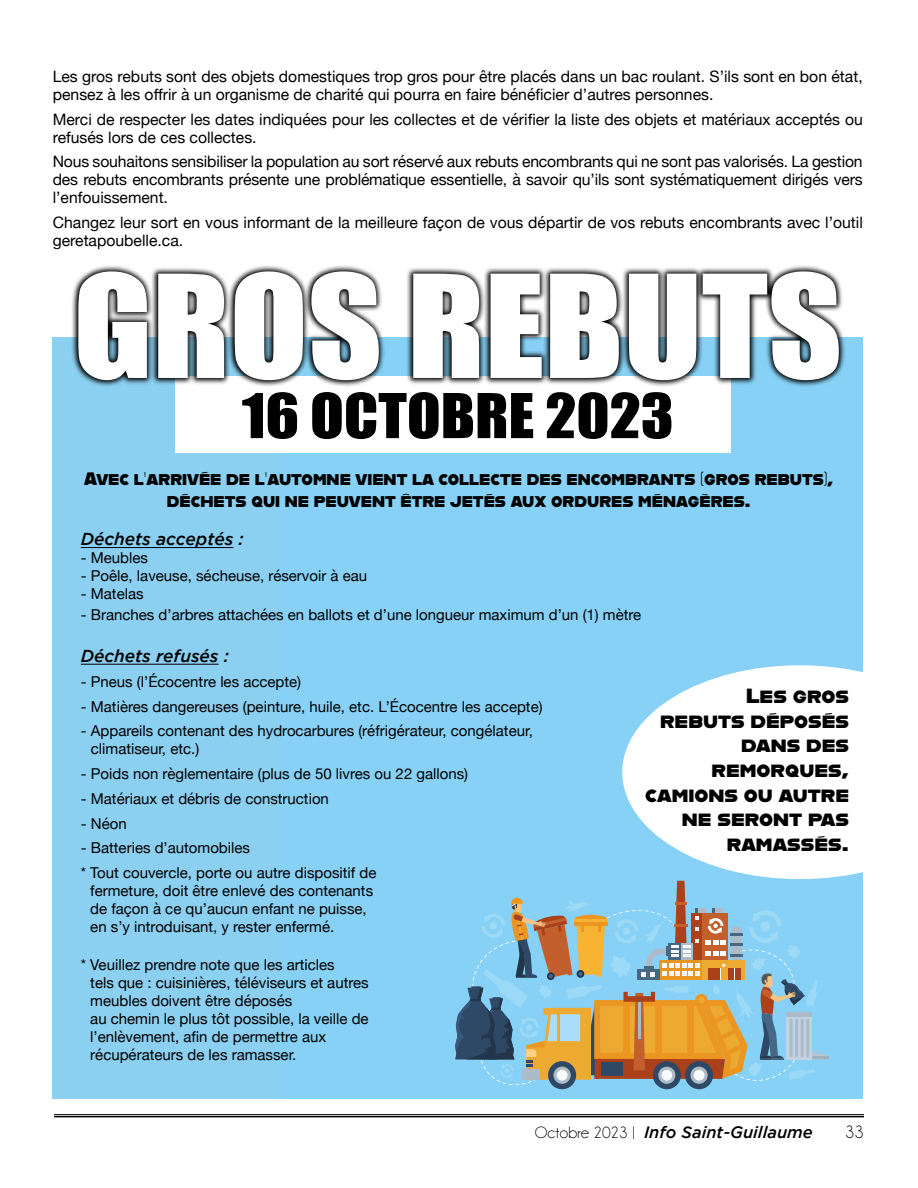
<style>
.page{position:relative;width:918px;height:1188px;background:#fff}
.page>*{position:absolute;margin:0;border:0;box-sizing:border-box;transform-origin:0 0}
.t1{font:132px "Impact";color:#fff;scale:1.09 1}
.t2{font:57.15px "Impact";color:#000;scale:1.09 1}
.t3{font:20.55px/24.6px "Alfarn";color:#000;text-align:right}
.t4{font:18px/21.6px "Alfarn";color:#000;text-align:center;scale:.93 1}
.t5{font:18px "Champagne&Limousines";color:#000}
.t6{font:italic 500 17.25px "Gotham";color:#000}
.t7{font:italic 500 16.5px "Gotham";color:#000}
.t8{font:15.75px/18px "Helvetica Neue";color:#000}
.t9{font:15px/18px "Helvetica Neue";color:#000}
.s1{font-family:"Champagne&Limousines";font-weight:400;font-style:normal}
</style>
<div class="page">
<hr style="left:54px;top:1114px;width:810px;height:1px;background:#000">
<hr style="left:54px;top:1116px;width:810px;height:1px;background:#000">
<div style="left:53px;top:337px;width:810px;height:761px;background:#8bcff1"></div>
<div style="left:278px;top:337px;width:585px;height:761px;background:#86d1f5"></div>
<svg style="left:455px;top:881px;width:374px;height:208px"></svg>
<div style="left:176px;top:376px;width:555px;height:77px;background:#fff"></div>
<svg style="left:72px;top:265px;width:773px;height:122px"></svg>
<hr style="left:81px;top:547px;width:152px;height:1px;background:#000">
<hr style="left:81px;top:664px;width:138px;height:1px;background:#000">
<svg style="left:622px;top:665px;width:241px;height:214px;fill:#fff"></svg>
<p class="t8" style="left:53px;top:68px;width:811px">Les gros rebuts sont des objets domestiques trop gros pour être placés dans un bac roulant. S’ils sont en bon état, pensez à les offrir à un organisme de charité qui pourra en faire bénéficier d’autres personnes.</p>
<p class="t8" style="left:53px;top:111px;width:812px">Merci de respecter les dates indiquées pour les collectes et de vérifier la liste des objets et matériaux acceptés ou refusés lors de ces collectes.</p>
<p class="t8" style="left:53px;top:154px;width:812px;text-align:justify">Nous souhaitons sensibiliser la population au sort réservé aux rebuts encombrants qui ne sont pas valorisés. La gestion des rebuts encombrants présente une problématique essentielle, à savoir qu’ils sont systématiquement dirigés vers l’enfouissement.</p>
<p class="t8" style="left:53px;top:214px;width:812px">Changez leur sort en vous informant de la meilleure façon de vous départir de vos rebuts encombrants avec l’outil geretapoubelle.ca.</p>
<h1 class="t1" style="left:73px;top:224px;width:707px">GROS REBUTS</h1>
<h2 class="t2" style="left:242px;top:371px;width:398px">16 OCTOBRE 2023</h2>
<p class="t4" style="left:84px;top:467px;width:808px">Avec l’arrivée de l’automne vient la collecte des encombrants (gros rebuts), déchets qui ne peuvent être jetés aux ordures ménagères.</p>
<p class="t6" style="left:81px;top:530px;width:164px">Déchets acceptés :</p>
<p class="t9" style="left:81px;top:550px;width:69px">- Meubles</p>
<p class="t9" style="left:81px;top:568px;width:288px">- Poêle, laveuse, sécheuse, réservoir à eau</p>
<p class="t9" style="left:81px;top:586px;width:64px">- Matelas</p>
<p class="t9" style="left:81px;top:607px;width:562px">- Branches d’arbres attachées en ballots et d’une longueur maximum d’un (1) mètre</p>
<p class="t6" style="left:81px;top:646px;width:149px">Déchets refusés :</p>
<p class="t9" style="left:81px;top:673px;width:222px">- Pneus (l’Écocentre les accepte)</p>
<p class="t9" style="left:81px;top:698px;width:463px">- Matières dangereuses (peinture, huile, etc. L’Écocentre les accepte)</p>
<p class="t9" style="left:91px;top:723px;width:444px;text-indent:-10px">- Appareils contenant des hydrocarbures (réfrigérateur, congélateur, climatiseur, etc.)</p>
<p class="t9" style="left:81px;top:766px;width:389px">- Poids non règlementaire (plus de 50 livres ou 22 gallons)</p>
<p class="t9" style="left:81px;top:790px;width:250px">- Matériaux et débris de construction</p>
<p class="t9" style="left:81px;top:815px;width:47px">- Néon</p>
<p class="t9" style="left:81px;top:837px;width:297px;line-height:24.8px">- Batteries d’automobiles<br>* Tout couvercle, porte ou autre dispositif de</p>
<p class="t9" style="left:90px;top:883px;width:284px">fermeture, doit être enlevé des contenants de façon à ce qu’aucun enfant ne puisse, en s’y introduisant, y rester enfermé.</p>
<p class="t9" style="left:90px;top:957px;width:280px;text-indent:-9px">* Veuillez prendre note que les articles<br>tels que : cuisinières, téléviseurs et autres meubles doivent être déposés<br>au chemin le plus tôt possible, la veille de l’enlèvement, afin de permettre aux récupérateurs de les ramasser.</p>
<h3 class="t3" style="left:645px;top:683px;width:205px">Les gros<br>rebuts déposés dans des remorques, camions ou autre ne seront pas ramassés.</h3>
<p class="t7" style="left:535px;top:1123px;width:279px"><span class="s1">Octobre 2023 |</span> Info Saint-Guillaume</p>
<p class="t5" style="left:845px;top:1123px;width:20px">33</p>
</div>
